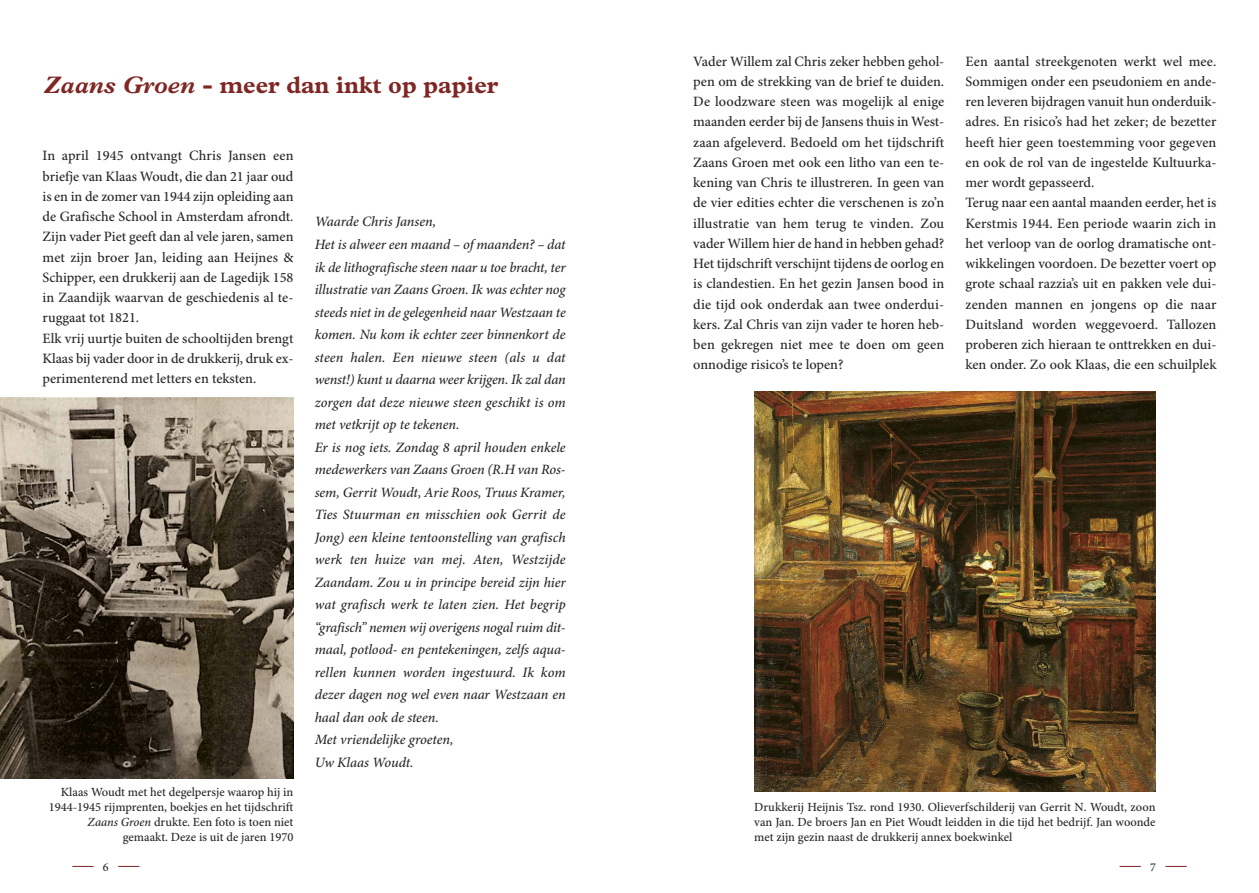
<style>
.page{position:relative;width:1259px;height:893px;background:#fff}
.page>*{position:absolute;margin:0;border:0;box-sizing:border-box;transform-origin:0 0}
.t1{font:700 24px "Plantin Std";color:#7e2724}
.t2{font:500 14.25px/20.2px "Minion Pro";color:#272526;text-align:justify}
.t3{font:italic 500 14.25px/22.5px "Minion Pro";color:#272526;text-align:justify}
.t4{font:500 12.45px/15px "Minion Pro";color:#272526;text-align:right}
.t5{font:500 12px "Minion Pro";color:#272526}
.s1{font-style:italic}
</style>
<div class="page">
<svg style="left:1165px;top:866px;width:21px;height:1px"></svg>
<svg style="left:1119px;top:866px;width:21px;height:1px"></svg>
<svg style="left:118px;top:866px;width:21px;height:1px"></svg>
<svg style="left:72px;top:866px;width:22px;height:1px"></svg>
<img style="left:754px;top:391px;width:401px;height:400px">
<img style="left:0;top:397px;width:294px;height:381px">
<p class="t1" style="left:44px;top:76px;width:456px"><span class="s1">Zaans Groen</span> - meer dan inkt op papier</p>
<p class="t2" style="left:43px;top:147px;width:252px">In april 1945 ontvangt Chris Jansen een briefje van Klaas Woudt, die dan 21 jaar oud is en in de zomer van 1944 zijn opleiding aan de Grafische School in Amsterdam afrondt.<br>Zijn vader Piet geeft dan al vele jaren, samen met zijn broer Jan, leiding aan Heijnes &amp; Schipper, een drukkerij aan de Lagedijk 158 in Zaandijk waarvan de geschiedenis al te&shy;ruggaat tot 1821.</p>
<p class="t2" style="left:43px;top:329px;width:252px">Elk vrij uurtje buiten de schooltijden brengt Klaas bij vader door in de drukkerij, druk ex&shy;perimenterend met letters en teksten.</p>
<p class="t4" style="left:49px;top:786px;width:246px">Klaas Woudt met het degelpersje waarop hij in 1944-1945 rijmprenten, boekjes en het tijdschrift <span class="s1">Zaans Groen</span> drukte. Een foto is toen niet gemaakt. Deze is uit de jaren 1970</p>
<p class="t5" style="left:103px;top:863px;width:7px">6</p>
<p class="t3" style="left:315px;top:212px;width:123px">Waarde Chris Jansen,</p>
<p class="t3" style="left:315px;top:234px;width:253px">Het is alweer een maand – of maanden? – dat ik de lithografische steen naar u toe bracht, ter illustratie van Zaans Groen. Ik was echter nog steeds niet in de gelegenheid naar Westzaan te komen. Nu kom ik echter zeer binnenkort de steen halen. Een nieuwe steen (als u dat wenst!) kunt u daarna weer krijgen. Ik zal dan zorgen dat deze nieuwe steen geschikt is om met vetkrijt op te tekenen.</p>
<p class="t3" style="left:315px;top:437px;width:252px">Er is nog iets. Zondag 8 april houden enkele medewerkers van Zaans Groen (R.H van Ros&shy;sem, Gerrit Woudt, Arie Roos, Truus Kramer, Ties Stuurman en misschien ook Gerrit de Jong) een kleine tentoonstelling van grafisch werk ten huize van mej. Aten, Westzijde Zaandam. Zou u in principe bereid zijn hier wat grafisch werk te laten zien. Het begrip “grafisch” nemen wij overigens nogal ruim dit&shy;maal, potlood- en pentekeningen, zelfs aqua&shy;rellen kunnen worden ingestuurd. Ik kom dezer dagen nog wel even naar Westzaan en haal dan ook de steen.</p>
<p class="t3" style="left:315px;top:729px;width:140px">Met vriendelijke groeten,</p>
<p class="t3" style="left:315px;top:752px;width:100px">Uw Klaas Woudt.</p>
<p class="t2" style="left:693px;top:52px;width:252px">Vader Willem zal Chris zeker hebben gehol&shy;pen om de strekking van de brief te duiden.<br>De loodzware steen was mogelijk al enige maanden eerder bij de Jansens thuis in West&shy;zaan afgeleverd. Bedoeld om het tijdschrift Zaans Groen met ook een litho van een te&shy;kening van Chris te illustreren. In geen van de vier edities echter die verschenen is zo’n illustratie van hem terug te vinden. Zou vader Willem hier de hand in hebben gehad?<br>Het tijdschrift verschijnt tijdens de oorlog en is clandestien. En het gezin Jansen bood in die tijd ook onderdak aan twee onderdui&shy;kers. Zal Chris van zijn vader te horen heb&shy;ben gekregen niet mee te doen om geen onnodige risico’s te lopen?</p>
<p class="t2" style="left:965px;top:52px;width:252px">Een aantal streekgenoten werkt wel mee.<br>Sommigen onder een pseudoniem en ande&shy;ren leveren bijdragen vanuit hun onderduik&shy;adres. En risico’s had het zeker; de bezetter heeft hier geen toestemming voor gegeven en ook de rol van de ingestelde Kultuurka&shy;mer wordt gepasseerd.</p>
<p class="t2" style="left:965px;top:194px;width:252px">Terug naar een aantal maanden eerder, het is Kerstmis 1944. Een periode waarin zich in het verloop van de oorlog dramatische ont&shy;wikkelingen voordoen. De bezetter voert op grote schaal razzia’s uit en pakken vele dui&shy;zenden mannen en jongens op die naar Duitsland worden weggevoerd. Tallozen proberen zich hieraan te onttrekken en dui&shy;ken onder. Zo ook Klaas, die een schuilplek</p>
<p class="t4" style="left:754px;top:800px;width:403px;text-align:justify">Drukkerij Heijnis Tsz. rond 1930. Olieverfschilderij van Gerrit N. Woudt, zoon van Jan. De broers Jan en Piet Woudt leidden in die tijd het bedrijf. Jan woonde met zijn gezin naast de drukkerij annex boekwinkel</p>
<p class="t5" style="left:1150px;top:863px;width:7px">7</p>
</div>
